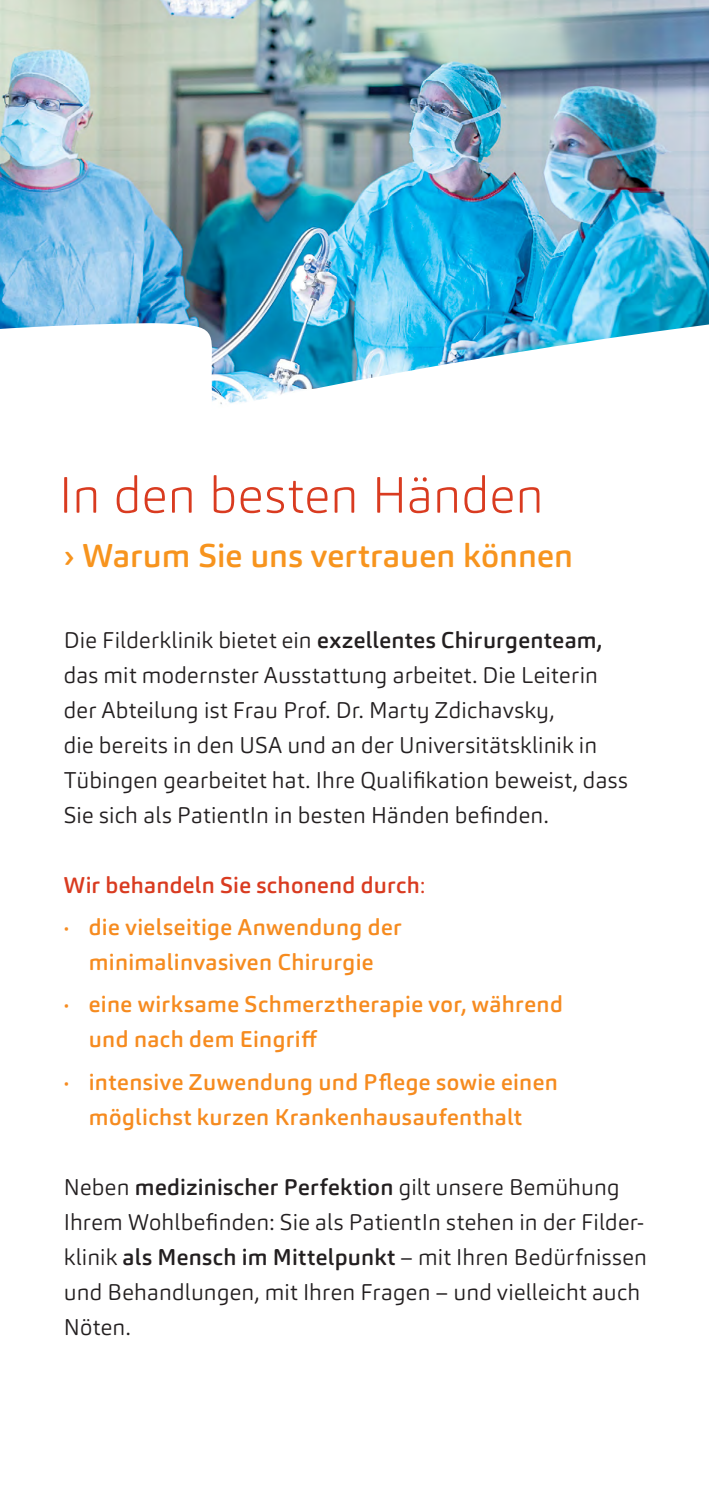
<style>
.page{position:relative;width:709px;height:1489px;background:#fff}
.page>*{position:absolute;margin:0;border:0;box-sizing:border-box;transform-origin:0 0}
.t1{font:200 50px "Carnas";letter-spacing:.005em;color:#d93b20}
.t2{font:500 32.5px "Carnas";letter-spacing:.005em;color:#f7941e}
.t3{font:300 22.5px/35px "Carnas";letter-spacing:.01em;color:#231f20}
.t4{font:500 22.5px/42px "Carnas";letter-spacing:.02em;color:#f68b1f}
.t5{font:500 22.5px/42px "Carnas";letter-spacing:.015em;color:#d93b20}
.s1{font-weight:500}
.s2{font-weight:300}
.s3{color:#f68b1f}
</style>
<div class="page">
<img style="left:0;top:0;width:709px;height:277px">
<img style="left:0;top:277px;width:709px;height:128px">
<svg style="left:0;top:323px;width:216px;height:82px"></svg>
<h1 class="t1" style="left:59px;top:463px;width:486px">I n den besten Händen</h1>
<h2 class="t2" style="left:64px;top:534px;width:510px">› Warum Sie uns vertrauen können</h2>
<p class="t3" style="left:64px;top:622px;width:565px">Die Filderklinik bietet ein <span class="s1">exzellentes Chirurgenteam, </span>das mit modernster Ausstattung arbeitet. Die Leiterin der Abteilung ist Frau Prof. Dr. Marty Zdichavsky,<br>die bereits in den USA und an der Universitätsklinik in Tübingen gearbeitet hat. Ihre Qualifikation beweist, dass Sie sich als PatientIn in besten Händen befinden.</p>
<p class="t5" style="left:64px;top:864px;width:363px">Wir behandeln Sie schonend durch<span class="s2">: </span><span class="s3">· die vielseitige Anwendung der</span></p>
<p class="t4" style="left:64px;top:941px;width:500px;text-indent:25px">minimalinvasiven Chirurgie<br>· eine wirksame Schmerztherapie vor, während</p>
<p class="t4" style="left:64px;top:1018px;width:495px;text-indent:25px">und nach dem Eingriff<br>· intensive Zuwendung und Pflege sowie einen</p>
<p class="t4" style="left:89px;top:1095px;width:434px">möglichst kurzen Krankenhausaufenthalt</p>
<p class="t3" style="left:64px;top:1168px;width:585px">Neben <span class="s1">medizinischer Perfektion</span> gilt unsere Bemühung Ihrem Wohlbefinden: Sie als PatientIn stehen in der Filder&shy;klinik <span class="s1">als Mensch im Mittelpunkt</span> – mit Ihren Bedürfnissen und Behandlungen, mit Ihren Fragen – und vielleicht auch Nöten.</p>
</div>
